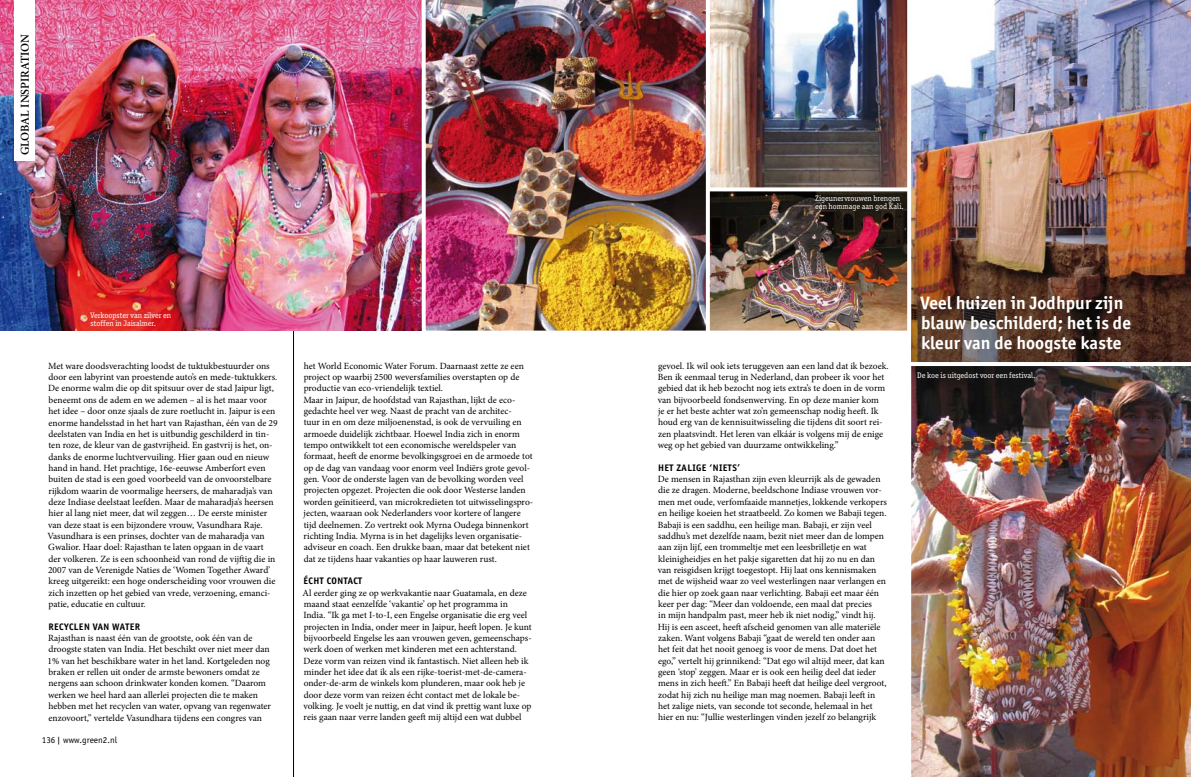
<style>
.page{position:relative;width:1191px;height:777px;background:#fff}
.page>*{position:absolute;margin:0;border:0;box-sizing:border-box;transform-origin:0 0}
.t1{font:700 18px/20px "Officina San ITC";letter-spacing:.005em;color:#fff}
.t2{font:600 12px "Minion";color:#000}
.t3{font:12px "Minion";letter-spacing:-.02em;color:#000}
.t4{font:9.5px/11.3px "Minion Pro";color:#000}
.t5{font:700 9.5px "Officina San ITC";letter-spacing:.05em;color:#000}
.t6{font:9px "Officina San ITC";letter-spacing:.005em;color:#000}
.t7{font:8px/8px "Officina Ser ITC";color:#fff}
</style>
<div class="page">
<hr style="left:293px;top:289px;width:1px;height:488px;background:#000">
<img style="left:710px;top:191px;width:197px;height:138px">
<div style="left:694px;top:153px;width:218px;height:181px;border:4px solid #fff"></div>
<img style="left:710px;top:0;width:197px;height:188px">
<img style="left:0;top:0;width:422px;height:331px">
<img style="left:907px;top:0;width:284px;height:362px">
<img style="left:911px;top:366px;width:280px;height:411px">
<img style="left:425px;top:0;width:285px;height:334px">
<div style="left:14px;top:0;width:21px;height:161px;background:#fff"></div>
<p class="t3" style="left:19px;top:109px;width:78px;rotate:-90deg">xxxxxxxxxx</p>
<p class="t2" style="left:19px;top:155px;width:123px;rotate:-90deg">GLOBAL INSPIRATION</p>
<p class="t7" style="left:90px;top:311px;width:82px">Verkoopster van zilver en stoffen in Jaisalmer.</p>
<p class="t4" style="left:47px;top:360px;width:232px">Met ware doodsverachting loodst de tuktukbestuurder ons door een labyrint van proestende auto’s en mede-tuktukkers.<br>De enorme walm die op dit spitsuur over de stad Jaipur ligt, beneemt ons de adem en we ademen – al is het maar voor het idee – door onze sjaals de zure roetlucht in. Jaipur is een enorme handelsstad in het hart van Rajasthan, één van de 29 deelstaten van India en het is uitbundig geschilderd in tin&shy;ten roze, de kleur van de gastvrijheid. En gastvrij is het, on&shy;danks de enorme luchtvervuiling. Hier gaan oud en nieuw hand in hand. Het prachtige, 16e-eeuwse Amberfort even buiten de stad is een goed voorbeeld van de onvoorstelbare rijkdom waarin de voormalige heersers, de maharadja’s van deze Indiase deelstaat leefden. Maar de maharadja’s heersen hier al lang niet meer, dat wil zeggen… De eerste minister van deze staat is een bijzondere vrouw, Vasundhara Raje.<br>Vasundhara is een prinses, dochter van de maharadja van Gwalior. Haar doel: Rajasthan te laten opgaan in de vaart der volkeren. Ze is een schoonheid van rond de vijftig die in 2007 van de Verenigde Naties de ‘Women Together Award’ kreeg uitgereikt: een hoge onderscheiding voor vrouwen die zich inzetten op het gebied van vrede, verzoening, emanci&shy;patie, educatie en cultuur.</p>
<p class="t5" style="left:48px;top:620px;width:27px">RECYCLEN</p>
<p class="t5" style="left:93px;top:620px;width:7px">VAN</p>
<p class="t5" style="left:112px;top:620px;width:7px">WATER</p>
<p class="t4" style="left:47px;top:632px;width:225px">Rajasthan is naast één van de grootste, ook één van de droogste staten van India. Het beschikt over niet meer dan 1% van het beschikbare water in het land. Kortgeleden nog braken er rellen uit onder de armste bewoners omdat ze nergens aan schoon drinkwater konden komen. “Daarom werken we heel hard aan allerlei projecten die te maken hebben met het recyclen van water, opvang van regenwater enzovoort,” vertelde Vasundhara tijdens een congres van</p>
<p class="t6" style="left:42px;top:734px;width:77px">136 | www.green2.nl</p>
<p class="t4" style="left:303px;top:360px;width:231px">het World Economic Water Forum. Daarnaast zette ze een project op waarbij 2500 weversfamilies overstapten op de productie van eco-vriendelijk textiel.<br>Maar in Jaipur, de hoofdstad van Rajasthan, lijkt de eco&shy;gedachte heel ver weg. Naast de pracht van de architec-<br>tuur in en om deze miljoenenstad, is ook de vervuiling en armoede duidelijk zichtbaar. Hoewel India zich in enorm tempo ontwikkelt tot een economische wereldspeler van formaat, heeft de enorme bevolkingsgroei en de armoede tot op de dag van vandaag voor enorm veel Indiërs grote gevol&shy;gen. Voor de onderste lagen van de bevolking worden veel projecten opgezet. Projecten die ook door Westerse landen worden geïnitieerd, van microkredieten tot uitwisselingspro&shy;jecten, waaraan ook Nederlanders voor kortere of langere tijd deelnemen. Zo vertrekt ook Myrna Oudega binnenkort richting India. Myrna is in het dagelijks leven organisatie&shy;adviseur en coach. Een drukke baan, maar dat betekent niet dat ze tijdens haar vakanties op haar lauweren rust.</p>
<p class="t5" style="left:303px;top:575px;width:30px">ÉCHT CONTACT</p>
<p class="t4" style="left:303px;top:587px;width:231px">Al eerder ging ze op werkvakantie naar Guatamala, en deze maand staat eenzelfde ‘vakantie’ op het programma in<br>India. “Ik ga met I-to-I, een Engelse organisatie die erg veel projecten in India, onder meer in Jaipur, heeft lopen. Je kunt bijvoorbeeld Engelse les aan vrouwen geven, gemeenschaps&shy;werk doen of werken met kinderen met een achterstand.<br>Deze vorm van reizen vind ik fantastisch. Niet alleen heb ik minder het idee dat ik als een rijke-toerist-met-de-camera&shy;onder-de-arm de winkels kom plunderen, maar ook heb je door deze vorm van reizen écht contact met de lokale be&shy;volking. Je voelt je nuttig, en dat vind ik prettig want luxe op reis gaan naar verre landen geeft mij altijd een wat dubbel</p>
<p class="t7" style="left:815px;top:194px;width:90px">Zigeunervrouwen brengen een hommage aan god Kali.</p>
<p class="t4" style="left:658px;top:360px;width:232px">gevoel. Ik wil ook iets teruggeven aan een land dat ik bezoek.<br>Ben ik eenmaal terug in Nederland, dan probeer ik voor het gebied dat ik heb bezocht nog iets extra’s te doen in de vorm van bijvoorbeeld fondsenwerving. En op deze manier kom<br>je er het beste achter wat zo’n gemeenschap nodig heeft. Ik houd erg van de kennisuitwisseling die tijdens dit soort rei&shy;zen plaatsvindt. Het leren van elkáár is volgens mij de enige weg op het gebied van duurzame ontwikkeling.”</p>
<p class="t5" style="left:658px;top:461px;width:84px">Het zalige ‘niets’</p>
<p class="t4" style="left:658px;top:473px;width:231px">De mensen in Rajasthan zijn even kleurrijk als de gewaden die ze dragen. Moderne, beeldschone Indiase vrouwen vor&shy;men met oude, verfomfaaide mannetjes, lokkende verkopers en heilige koeien het straatbeeld. Zo komen we Babaji tegen.<br>Babaji is een saddhu, een heilige man. Babaji, er zijn veel saddhu’s met dezelfde naam, bezit niet meer dan de lompen aan zijn lijf, een trommeltje met een leesbrilletje en wat kleinigheidjes en het pakje sigaretten dat hij zo nu en dan van reisgidsen krijgt toegestopt. Hij laat ons kennismaken met de wijsheid waar zo veel westerlingen naar verlangen en die hier op zoek gaan naar verlichting. Babaji eet maar één keer per dag: “Meer dan voldoende, een maal dat precies<br>in mijn handpalm past, meer heb ik niet nodig,” vindt hij.<br>Hij is een asceet, heeft afscheid genomen van alle materiële zaken. Want volgens Babaji “gaat de wereld ten onder aan het feit dat het nooit genoeg is voor de mens. Dat doet het ego,” vertelt hij grinnikend: “Dat ego wil altijd meer, dat kan geen ‘stop’ zeggen. Maar er is ook een heilig deel dat ieder mens in zich heeft.” En Babaji heeft dat heilige deel vergroot, zodat hij zich nu heilige man mag noemen. Babaji leeft in het zalige niets, van seconde tot seconde, helemaal in het hier en nu: “Jullie westerlingen vinden jezelf zo belangrijk</p>
<h1 class="t1" style="left:920px;top:293px;width:212px">Veel huizen in Jodhpur zijn blauw beschilderd; het is de kleur van de hoogste kaste</h1>
<p class="t7" style="left:917px;top:371px;width:120px">De koe is uitgedost voor een festival.</p>
</div>
